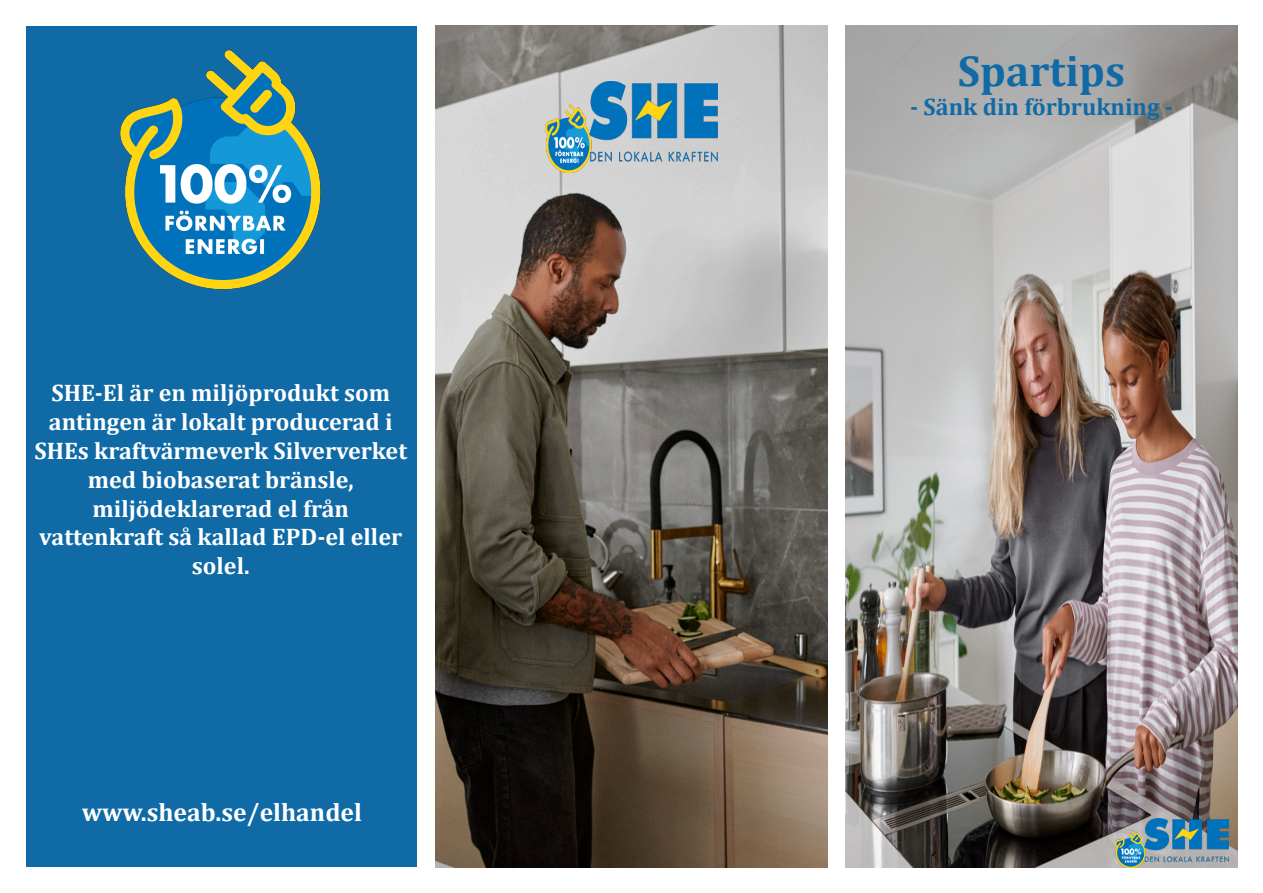
<style>
.page{position:relative;width:1263px;height:893px;background:#fff}
.page>*{position:absolute;margin:0;border:0;box-sizing:border-box;transform-origin:0 0}
.t1{font:700 43.5px "Cambria";color:#106aa6}
.t2{font:700 25.5px "Cambria";color:#fff}
.t3{font:700 24px/28.8px "Cambria";color:#fff;text-align:center}
.t4{font:700 24px "Cambria";color:#106aa6}
</style>
<div class="page">
<img style="left:845px;top:26px;width:392px;height:841px">
<img style="left:1116px;top:819px;width:113px;height:48px">
<img style="left:435px;top:26px;width:392px;height:841px">
<img style="left:545px;top:82px;width:173px;height:90px">
<div style="left:26px;top:26px;width:391px;height:841px;background:#106aa6"></div>
<img style="left:120px;top:50px;width:201px;height:240px">
<p class="t3" style="left:51px;top:378px;width:340px">SHE-El är en miljöprodukt som</p>
<p class="t3" style="left:34px;top:407px;width:374px">antingen är lokalt producerad i<br>SHEs kraftvärmeverk Silververket med biobaserat bränsle,</p>
<p class="t3" style="left:92px;top:493px;width:258px">miljödeklarerad el från</p>
<p class="t3" style="left:39px;top:522px;width:364px">vattenkraft så kallad EPD-el eller solel.</p>
<p class="t2" style="left:82px;top:795px;width:282px">www.sheab.se/elhandel</p>
<p class="t1" style="left:958px;top:40px;width:169px">Spartips</p>
<p class="t4" style="left:910px;top:90px;width:264px">- Sänk din förbrukning -</p>
</div>
